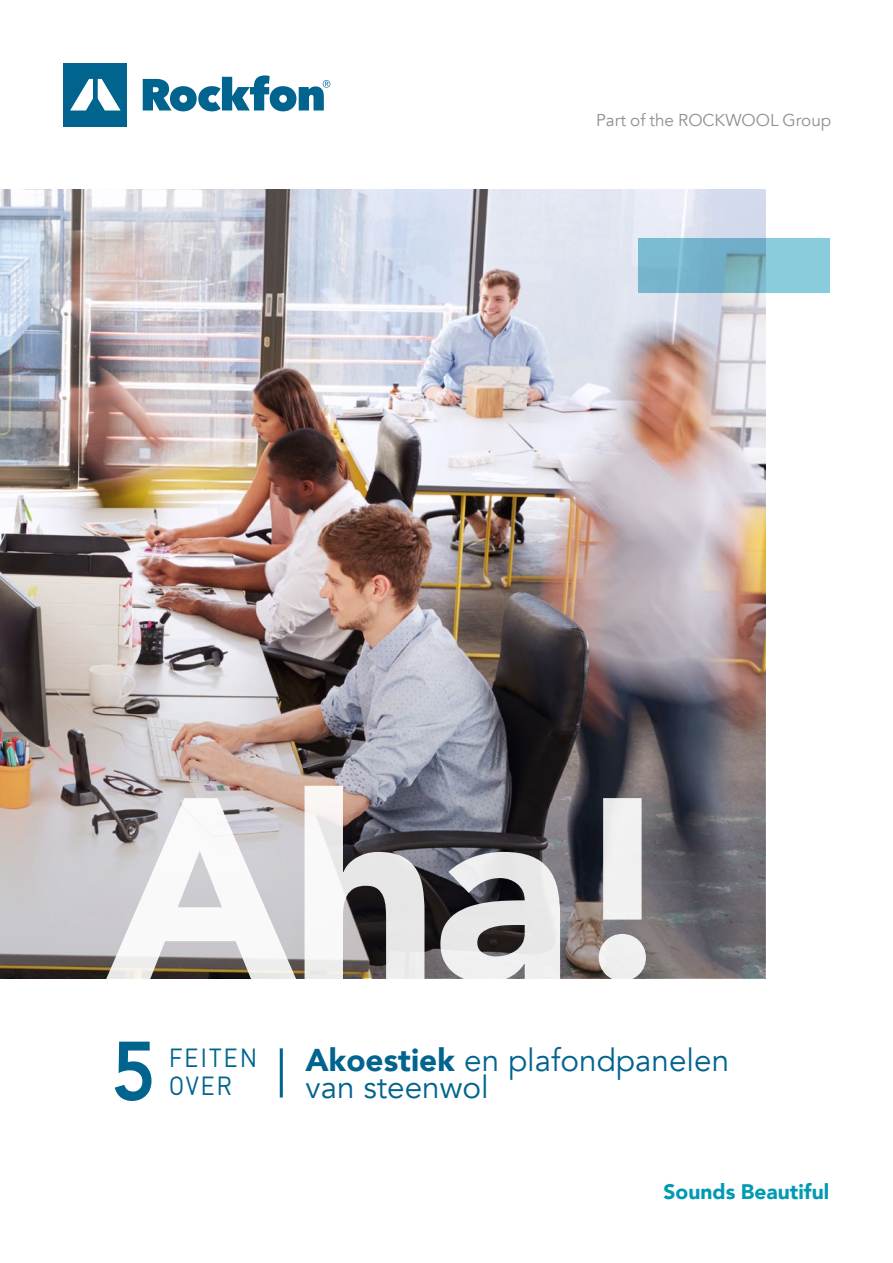
<style>
.page{position:relative;width:893px;height:1263px;background:#fff}
.page>*{position:absolute;margin:0;border:0;box-sizing:border-box;transform-origin:0 0}
.t1{font:900 256.2px "Avenir";color:#fff}
.t2{font:800 82.35px "Avenir";color:#00648f;scale:.92 1}
.t3{font:31.5px/27px "Avenir";color:#00648f}
.t4{font:25.95px/28.5px "DINOT";letter-spacing:.07em;color:#00648f;scale:.93 1}
.t5{font:900 21px "Avenir";color:#009ab4}
.t6{font:17.1px "Avenir";color:#90908f}
.s1{font-weight:900}
</style>
<div class="page">
<div style="left:64px;top:63px;width:63px;height:63px;background:#00648f"></div>
<svg style="left:70px;top:79px;width:51px;height:31px"></svg>
<svg style="left:143px;top:75px;width:187px;height:36px"></svg>
<img style="left:0;top:189px;width:765px;height:168px">
<img style="left:0;top:357px;width:765px;height:621px">
<svg style="left:638px;top:238px;width:191px;height:55px;background:#7cbace"></svg>
<hr style="left:280px;top:1048px;width:3px;height:49px;background:#00648f">
<p class="t6" style="left:596px;top:110px;width:237px">Part of the ROCKWOOL Group</p>
<h1 class="t1" style="left:106px;top:671px;width:575px">Aha!</h1>
<h2 class="t2" style="left:111px;top:1007px;width:50px">5</h2>
<p class="t4" style="left:169px;top:1042px;width:97px">FEITEN<br>OVER</p>
<p class="t3" style="left:306px;top:1047px;width:425px"><span class="s1">Akoestiek</span> en plafondpanelen van steenwol</p>
<p class="t5" style="left:664px;top:1174px;width:167px">Sounds Beautiful</p>
</div>
